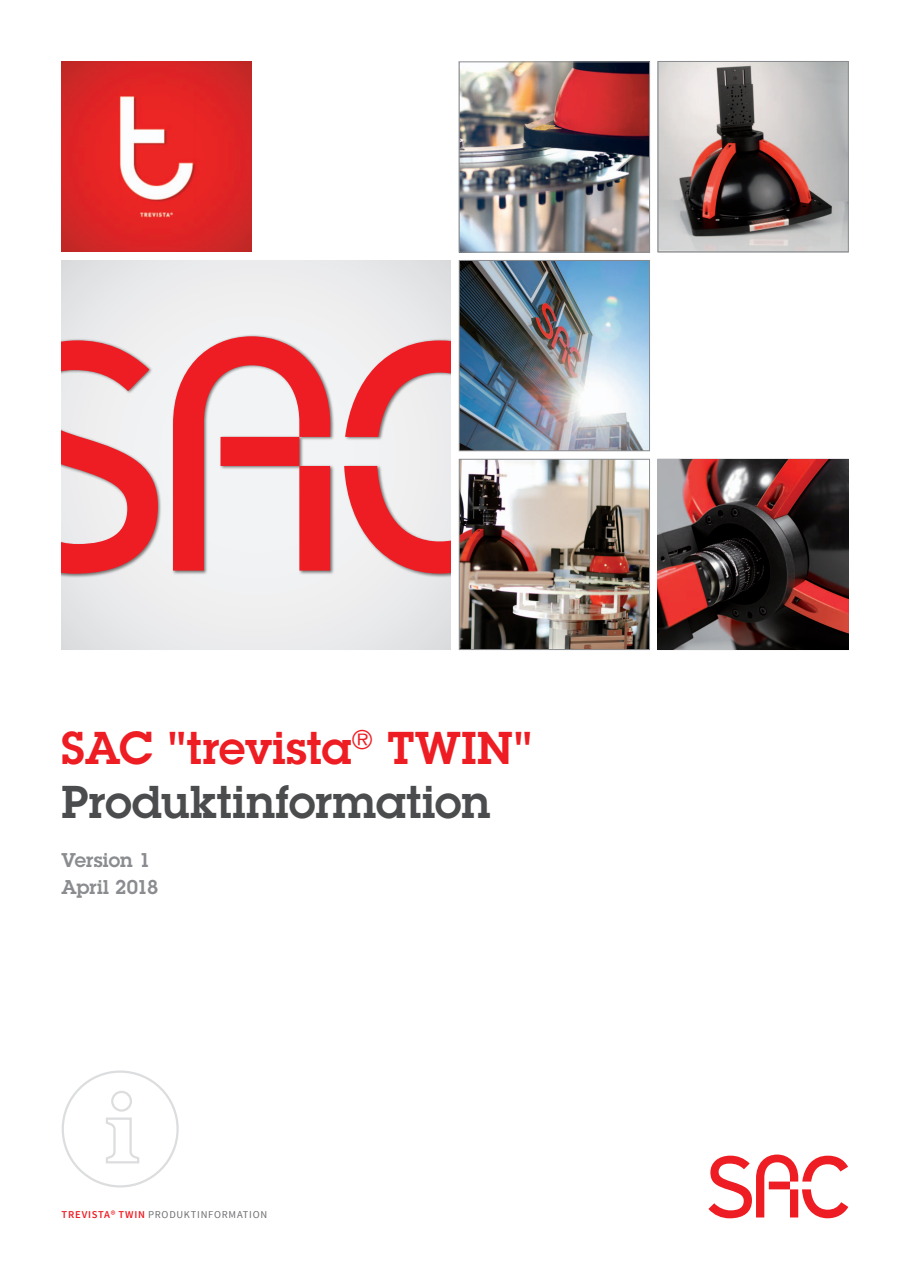
<style>
.page{position:relative;width:910px;height:1280px;background:#fff}
.page>*{position:absolute;margin:0;border:0;box-sizing:border-box;transform-origin:0 0}
.t1{font:600 45px/54px "Lubalin Graph Std";letter-spacing:.005em;color:#4b4c4d}
.t2{font:600 19.5px/27px "Lubalin Graph Std";letter-spacing:.005em;color:#8a8c8f}
.t3{font:10.5px "Source Sans Pro";letter-spacing:.065em;color:#6c6d70}
.s1{color:#ee1d23}
.s2{font-weight:600;color:#ee1d23}
</style>
<div class="page">
<svg style="left:708px;top:1154px;width:140px;height:64px"></svg>
<div style="left:62px;top:260px;width:389px;height:389px;background:#ebebed"></div>
<div style="left:62px;top:334px;width:389px;height:244px;background:#231f20;opacity:.6"></div>
<svg style="left:62px;top:336px;width:389px;height:238px"></svg>
<img style="left:461px;top:262px;width:187px;height:187px">
<div style="left:459px;top:260px;width:191px;height:191px;border:1px solid #8a8c8f"></div>
<img style="left:461px;top:64px;width:187px;height:186px">
<img style="left:461px;top:461px;width:187px;height:187px">
<div style="left:459px;top:459px;width:191px;height:191px;border:1px solid #8a8c8f"></div>
<svg style="left:61px;top:1070px;width:118px;height:118px"></svg>
<img style="left:62px;top:62px;width:190px;height:190px">
<img style="left:658px;top:459px;width:190px;height:191px">
<div style="left:459px;top:62px;width:191px;height:190px;border:1px solid #8a8c8f"></div>
<img style="left:660px;top:63px;width:186px;height:187px">
<div style="left:658px;top:61px;width:190px;height:191px;border:1px solid #8a8c8f"></div>
<p class="t1" style="left:62px;top:720px;width:472px"><span class="s1">SAC "trevista</span><sup>®</sup> <span class="s1">TWIN"<br></span>Produktinformation</p>
<p class="t2" style="left:62px;top:846px;width:98px">Version 1<br>April 2018</p>
<p class="t3" style="left:62px;top:1208px;width:207px"><span class="s2">TREVISTA® TWI N</span> PRODUKTINFORMATION</p>
</div>
